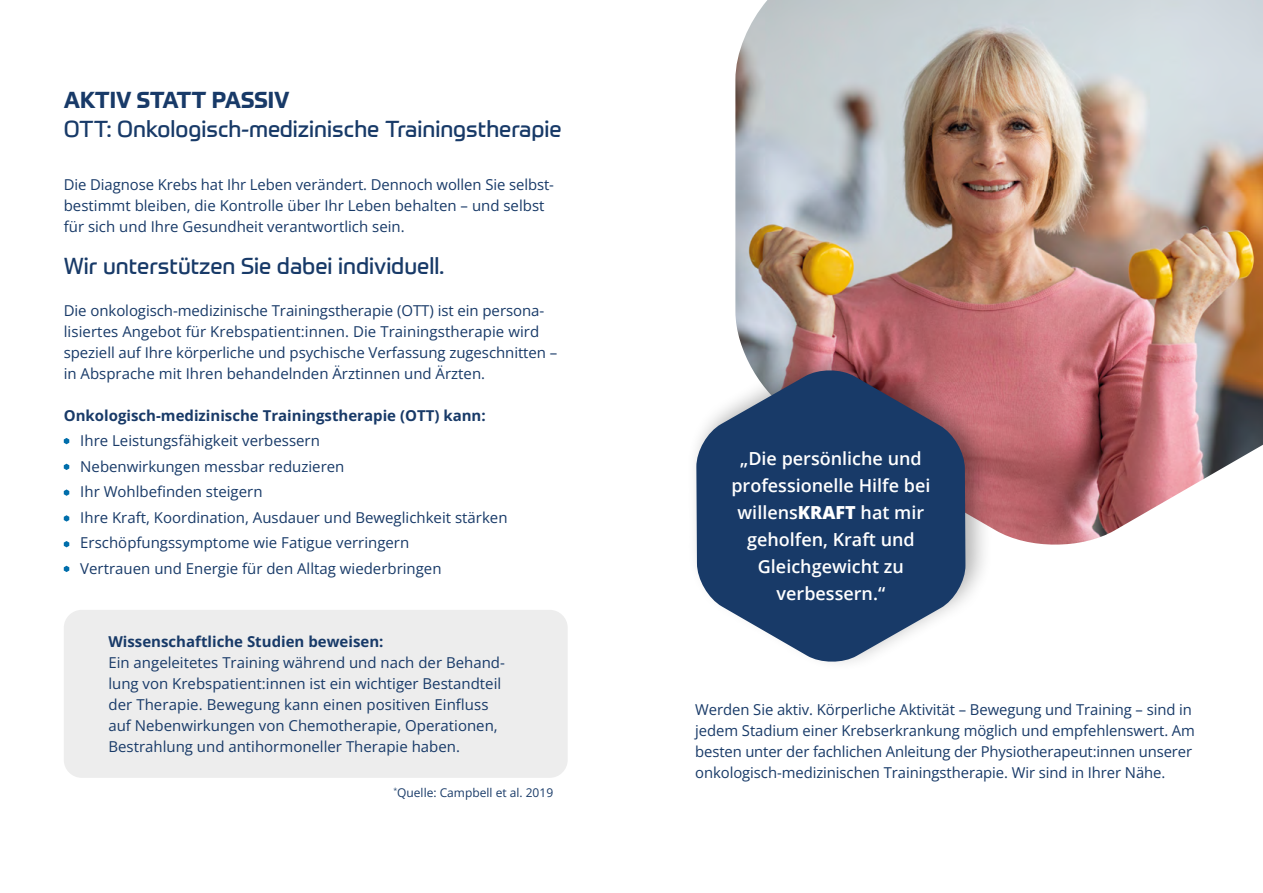
<style>
.page{position:relative;width:1263px;height:893px;background:#fff}
.page>*{position:absolute;margin:0;border:0;box-sizing:border-box;transform-origin:0 0}
.t1{font:22.5px "Prometo";color:#183a68}
.t2{font:700 22.5px "Prometo";color:#183a68}
.t3{font:600 18px/27px "Open Sans";color:#fff;text-align:center}
.t4{font:15px/21px "Open Sans";color:#183a68}
.t5{font:700 15px "Open Sans";color:#183a68}
.t6{font:12px "Open Sans";color:#183a68}
.s1{font-weight:800}
</style>
<div class="page">
<img style="left:735px;top:0;width:528px;height:545px">
<svg style="left:64px;top:438px;width:5px;height:6px"></svg>
<svg style="left:64px;top:566px;width:5px;height:6px"></svg>
<svg style="left:64px;top:541px;width:5px;height:6px"></svg>
<svg style="left:64px;top:515px;width:5px;height:7px"></svg>
<svg style="left:64px;top:489px;width:5px;height:7px"></svg>
<svg style="left:64px;top:464px;width:5px;height:6px"></svg>
<div style="left:64px;top:610px;width:504px;height:168px;background:#ededed;border-radius:18px"></div>
<div style="left:686px;top:344px;width:307px;height:328px;background:#000;opacity:.3"></div>
<svg style="left:696px;top:368px;width:269px;height:296px;background:#465b7f"></svg>
<h1 class="t2" style="left:64px;top:86px;width:227px">AKTIV STATT PASSIV</h1>
<h1 class="t1" style="left:64px;top:115px;width:499px">OTT: Onkologisch-medizinische Trainingstherapie</h1>
<p class="t4" style="left:64px;top:173px;width:492px">Die Diagnose Krebs hat Ihr Leben verändert. Dennoch wollen Sie selbst&shy;bestimmt bleiben, die Kontrolle über Ihr Leben behalten – und selbst für sich und Ihre Gesundheit verantwortlich sein.</p>
<h1 class="t1" style="left:64px;top:252px;width:382px">Wir unterstützen Sie dabei individuell.</h1>
<p class="t4" style="left:64px;top:299px;width:495px">Die onkologisch-medizinische Trainingstherapie (OTT) ist ein persona&shy;lisiertes Angebot für Krebspatient:innen. Die Trainingstherapie wird speziell auf Ihre körperliche und psychische Verfassung zugeschnitten – in Absprache mit Ihren behandelnden Ärztinnen und Ärzten.</p>
<p class="t5" style="left:64px;top:405px;width:423px">Onkologisch-medizinische Trainingstherapie (OTT) kann:</p>
<p class="t4" style="left:80px;top:428px;width:429px;line-height:25.5px">Ihre Leistungsfähigkeit verbessern<br>Nebenwirkungen messbar reduzieren<br>Ihr Wohlbefinden steigern<br>Ihre Kraft, Koordination, Ausdauer und Beweglichkeit stärken Erschöpfungssymptome wie Fatigue verringern<br>Vertrauen und Energie für den Alltag wiederbringen</p>
<p class="t5" style="left:108px;top:631px;width:276px">Wissenschaftliche Studien beweisen:</p>
<p class="t4" style="left:108px;top:652px;width:398px">Ein angeleitetes Training während und nach der Behand&shy;lung von Krebspatient:innen ist ein wichtiger Bestandteil der Therapie. Bewegung kann einen positiven Einfluss auf Nebenwirkungen von Chemotherapie, Operationen, Bestrahlung und antihormoneller Therapie haben.</p>
<p class="t6" style="left:393px;top:784px;width:161px"><sup>*</sup>Quelle: Campbell et al. 2019</p>
<p class="t3" style="left:731px;top:445px;width:201px">„Die persönliche und professionelle Hilfe bei willens<span class="s1">KRAFT</span> hat mir geholfen, Kraft und<br>Gleichgewicht zu verbessern.“</p>
<p class="t4" style="left:695px;top:698px;width:501px">Werden Sie aktiv. Körperliche Aktivität – Bewegung und Training – sind in jedem Stadium einer Krebserkrankung möglich und empfehlenswert. Am besten unter der fachlichen Anleitung der Physiotherapeut:innen unserer onkologisch-medizinischen Trainingstherapie. Wir sind in Ihrer Nähe.</p>
</div>
